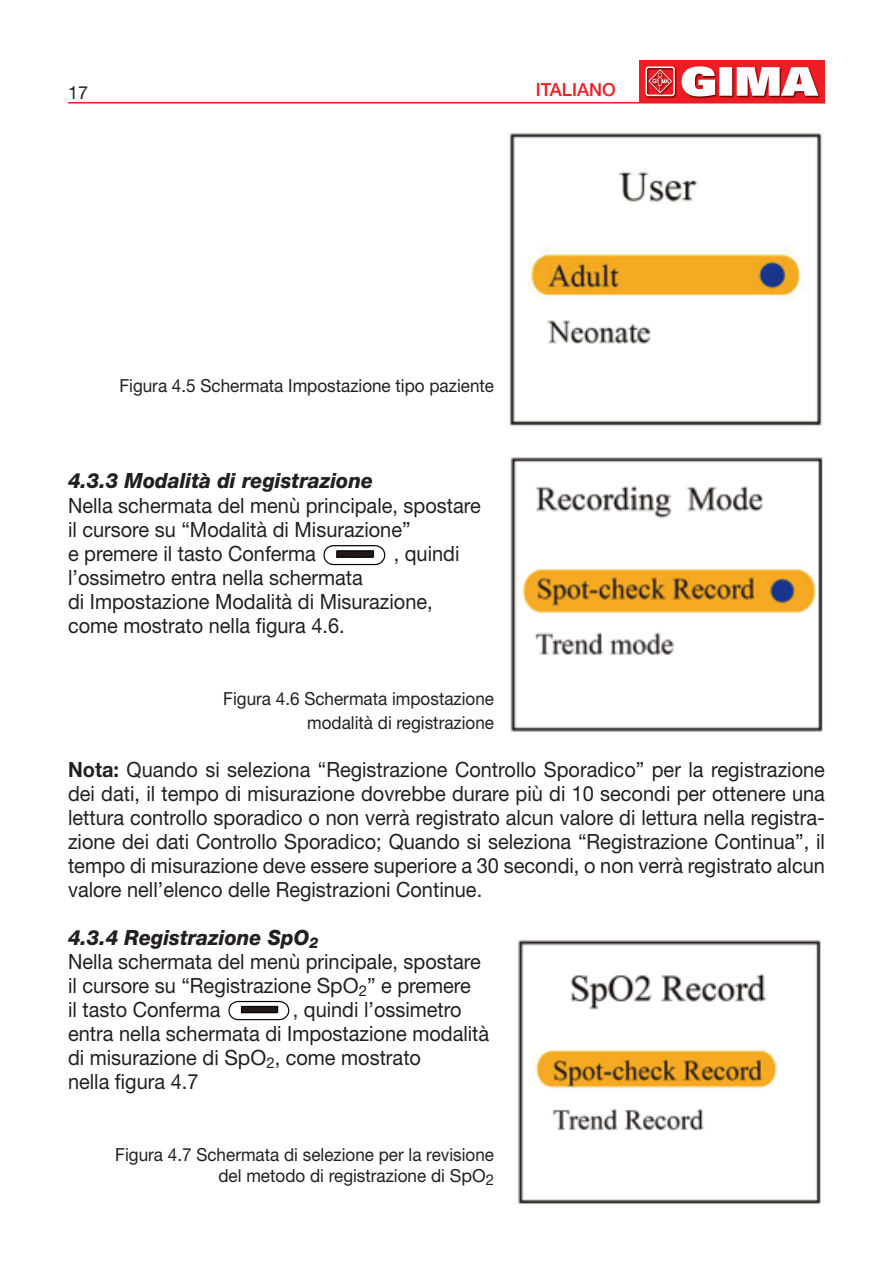
<style>
.page{position:relative;width:893px;height:1276px;background:#fff}
.page>*{position:absolute;margin:0;border:0;box-sizing:border-box;transform-origin:0 0}
.t1{font:21px/24px "Helvetica Neue LT Std";color:#231f20;text-align:justify;scale:.95 1}
.t2{font:italic 800 21px "Helvetica Neue LT Std";color:#231f20;scale:.95 1}
.t3{font:18px "Helvetica Neue LT Std";color:#231f20;scale:.95 1}
.t4{font:500 18px "Helvetica Neue LT Std";color:#ee1d23}
.t5{font:18px "Helvetica Neue LT Std";color:#231f20}
.s1{font-weight:700}
</style>
<div class="page">
<hr style="left:68px;top:102px;width:757px;height:2px;background:#ee1d23">
<img style="left:639px;top:61px;width:185px;height:41px">
<img style="left:508px;top:133px;width:314px;height:294px">
<img style="left:510px;top:457px;width:313px;height:275px">
<img style="left:323px;top:545px;width:63px;height:21px">
<img style="left:518px;top:940px;width:303px;height:265px">
<img style="left:228px;top:1000px;width:62px;height:21px">
<p class="t5" style="left:68px;top:82px;width:22px">17</p>
<p class="t4" style="left:536px;top:79px;width:82px">ITALIANO</p>
<p class="t3" style="left:119px;top:375px;width:396px">Figura 4.5 Schermata Impostazione tipo paziente</p>
<p class="t2" style="left:68px;top:468px;width:323px">4.3.3 Modalità di registrazione</p>
<p class="t1" style="left:68px;top:493px;width:436px">Nella schermata del menù principale, spostare</p>
<p class="t1" style="left:68px;top:517px;width:362px">il cursore su “Modalità di Misurazione”</p>
<p class="t1" style="left:68px;top:541px;width:263px">e premere il tasto Conferma</p>
<p class="t1" style="left:394px;top:541px;width:71px">, quindi</p>
<p class="t1" style="left:68px;top:565px;width:312px">l’ossimetro entra nella schermata</p>
<p class="t1" style="left:68px;top:589px;width:385px">di Impostazione Modalità di Misurazione,</p>
<p class="t1" style="left:68px;top:613px;width:293px">come mostrato nella figura 4.6.</p>
<p class="t3" style="left:223px;top:687px;width:287px">Figura 4.6 Schermata impostazione</p>
<p class="t3" style="left:307px;top:711px;width:198px">modalità di registrazione</p>
<p class="t1" style="left:68px;top:757px;width:798px"><span class="s1">Nota:</span> Quando si seleziona “Registrazione Controllo Sporadico” per la registrazione dei dati, il tempo di misurazione dovrebbe durare più di 10 secondi per ottenere una lettura controllo sporadico o non verrà registrato alcun valore di lettura nella registra&shy;zione dei dati Controllo Sporadico; Quando si seleziona “Registrazione Continua”, il tempo di misurazione deve essere superiore a 30 secondi, o non verrà registrato alcun valore nell’elenco delle Registrazioni Continue.</p>
<p class="t2" style="left:68px;top:924px;width:265px">4.3.4 Registrazione SpO<sub>2</sub></p>
<p class="t1" style="left:68px;top:949px;width:436px">Nella schermata del menù principale, spostare</p>
<p class="t1" style="left:68px;top:973px;width:426px">il cursore su “Registrazione SpO<sub>2</sub>” e premere</p>
<p class="t1" style="left:68px;top:997px;width:162px">il tasto Conferma</p>
<p class="t1" style="left:293px;top:997px;width:179px">, quindi l’ossimetro</p>
<p class="t1" style="left:68px;top:1021px;width:445px">entra nella schermata di Impostazione modalità</p>
<p class="t1" style="left:68px;top:1045px;width:373px">di misurazione di SpO<sub>2</sub>, come mostrato</p>
<p class="t1" style="left:68px;top:1069px;width:139px">nella figura 4.7</p>
<p class="t3" style="left:115px;top:1143px;width:400px">Figura 4.7 Schermata di selezione per la revisione</p>
<p class="t3" style="left:218px;top:1164px;width:292px">del metodo di registrazione di SpO<sub>2</sub></p>
</div>
